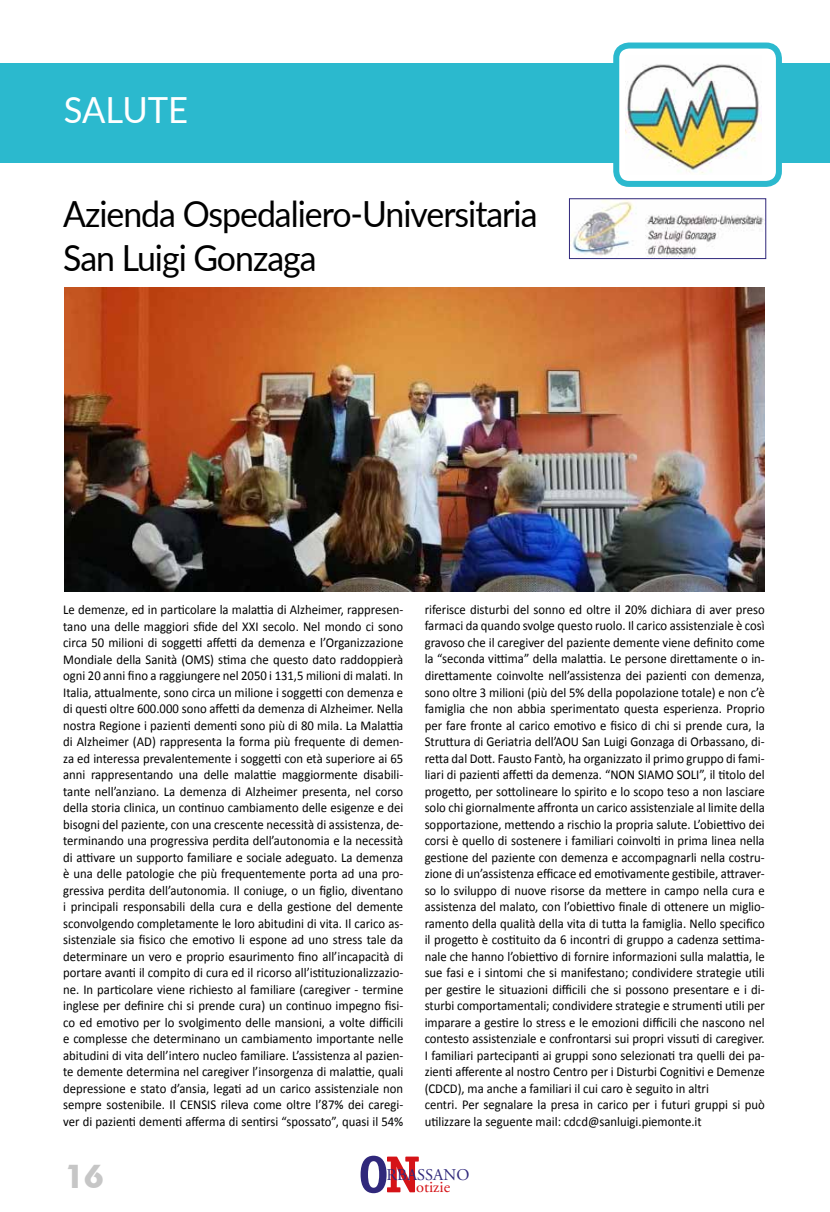
<style>
.page{position:relative;width:830px;height:1212px;background:#fff}
.page>*{position:absolute;margin:0;border:0;box-sizing:border-box;transform-origin:0 0}
.t1{font:36px/43.2px "Lato";letter-spacing:-.03em;color:#000;scale:.94 1}
.t2{font:36px "Lato";color:#fff;scale:.96 1}
.t3{font:700 33px "Mandala";color:#c6c6c6}
.t4{font:16.35px "Adobe Garamond Pro";color:#30287b}
.t5{font:16.35px "Adobe Garamond Pro";color:#d51317}
.t6{font:13.5px/16.5px "Calibri";color:#000;text-align:justify;scale:.94 1}
</style>
<div class="page">
<svg style="left:360px;top:1156px;width:58px;height:37px"></svg>
<img style="left:570px;top:200px;width:193px;height:57px">
<div style="left:568px;top:198px;width:197px;height:61px;border:1px solid #30287b"></div>
<div style="left:0;top:63px;width:829px;height:99px;background:#2bb9ce"></div>
<div style="left:616px;top:46px;width:162px;height:138px;background:#fff;border-radius:13px"></div>
<img style="left:625px;top:64px;width:135px;height:110px">
<div style="left:613px;top:43px;width:168px;height:144px;border:6px solid #2bb9ce;border-radius:13px"></div>
<img style="left:64px;top:287px;width:700px;height:304px">
<h1 class="t2" style="left:64px;top:84px;width:131px">SALUTE</h1>
<h1 class="t1" style="left:63px;top:191px;width:506px">Azienda Ospedaliero-Universitaria<br>San Luigi Gonzaga</h1>
<p class="t6" style="left:63px;top:601px;width:363px">Le demenze, ed in particolare la malattia di Alzheimer, rappresen&shy;tano una delle maggiori sfide del XXI secolo. Nel mondo ci sono circa 50 milioni di soggetti affetti da demenza e l’Organizzazione Mondiale della Sanità (OMS) stima che questo dato raddoppierà ogni 20 anni fino a raggiungere nel 2050 i 131,5 milioni di malati. In Italia, attualmente, sono circa un milione i soggetti con demenza e di questi oltre 600.000 sono affetti da demenza di Alzheimer. Nella nostra Regione i pazienti dementi sono più di 80 mila. La Malattia di Alzheimer (AD) rappresenta la forma più frequente di demen&shy;za ed interessa prevalentemente i soggetti con età superiore ai 65 anni rappresentando una delle malattie maggiormente disabili&shy;tante nell’anziano. La demenza di Alzheimer presenta, nel corso della storia clinica, un continuo cambiamento delle esigenze e dei bisogni del paziente, con una crescente necessità di assistenza, de&shy;terminando una progressiva perdita dell’autonomia e la necessità di attivare un supporto familiare e sociale adeguato. La demenza è una delle patologie che più frequentemente porta ad una pro&shy;gressiva perdita dell’autonomia. Il coniuge, o un figlio, diventano i principali responsabili della cura e della gestione del demente sconvolgendo completamente le loro abitudini di vita. Il carico as&shy;sistenziale sia fisico che emotivo li espone ad uno stress tale da determinare un vero e proprio esaurimento fino all’incapacità di portare avanti il compito di cura ed il ricorso all’istituzionalizzazio&shy;ne. In particolare viene richiesto al familiare (caregiver - termine inglese per definire chi si prende cura) un continuo impegno fisi&shy;co ed emotivo per lo svolgimento delle mansioni, a volte difficili e complesse che determinano un cambiamento importante nelle abitudini di vita dell’intero nucleo familiare. L’assistenza al pazien&shy;te demente determina nel caregiver l’insorgenza di malattie, quali depressione e stato d’ansia, legati ad un carico assistenziale non sempre sostenibile. Il CENSIS rileva come oltre l’87% dei caregi&shy;ver di pazienti dementi afferma di sentirsi “spossato”, quasi il 54%</p>
<p class="t6" style="left:424px;top:601px;width:363px;text-align:left">riferisce disturbi del sonno ed oltre il 20% dichiara di aver preso farmaci da quando svolge questo ruolo. Il carico assistenziale è così gravoso che il caregiver del paziente demente viene definito come la “seconda vittima” della malattia. Le persone direttamente o in&shy;direttamente coinvolte nell’assistenza dei pazienti con demenza, sono oltre 3 milioni (più del 5% della popolazione totale) e non c’è famiglia che non abbia sperimentato questa esperienza. Proprio per fare fronte al carico emotivo e fisico di chi si prende cura, la Struttura di Geriatria dell’AOU San Luigi Gonzaga di Orbassano, di&shy;retta dal Dott. Fausto Fantò, ha organizzato il primo gruppo di fami&shy;liari di pazienti affetti da demenza. “NON SIAMO SOLI”, il titolo del progetto, per sottolineare lo spirito e lo scopo teso a non lasciare solo chi giornalmente affronta un carico assistenziale al limite della sopportazione, mettendo a rischio la propria salute. L’obiettivo dei corsi è quello di sostenere i familiari coinvolti in prima linea nella gestione del paziente con demenza e accompagnarli nella costru&shy;zione di un’assistenza efficace ed emotivamente gestibile, attraver&shy;so lo sviluppo di nuove risorse da mettere in campo nella cura e assistenza del malato, con l’obiettivo finale di ottenere un miglio&shy;ramento della qualità della vita di tutta la famiglia. Nello specifico il progetto è costituito da 6 incontri di gruppo a cadenza settima&shy;nale che hanno l’obiettivo di fornire informazioni sulla malattia, le sue fasi e i sintomi che si manifestano; condividere strategie utili per gestire le situazioni difficili che si possono presentare e i di&shy;sturbi comportamentali; condividere strategie e strumenti utili per imparare a gestire lo stress e le emozioni difficili che nascono nel contesto assistenziale e confrontarsi sui propri vissuti di caregiver.<br>I familiari partecipanti ai gruppi sono selezionati tra quelli dei pa&shy;zienti afferente al nostro Centro per i Disturbi Cognitivi e Demenze (CDCD), ma anche a familiari il cui caro è seguito in altri<br>centri. Per segnalare la presa in carico per i futuri gruppi si può utilizzare la seguente mail: cdcd@sanluigi.piemonte.it</p>
<h2 class="t3" style="left:64px;top:1155px;width:41px">16</h2>
<p class="t4" style="left:386px;top:1165px;width:84px">RBASSANO</p>
<p class="t5" style="left:416px;top:1177px;width:36px">otizie</p>
</div>
